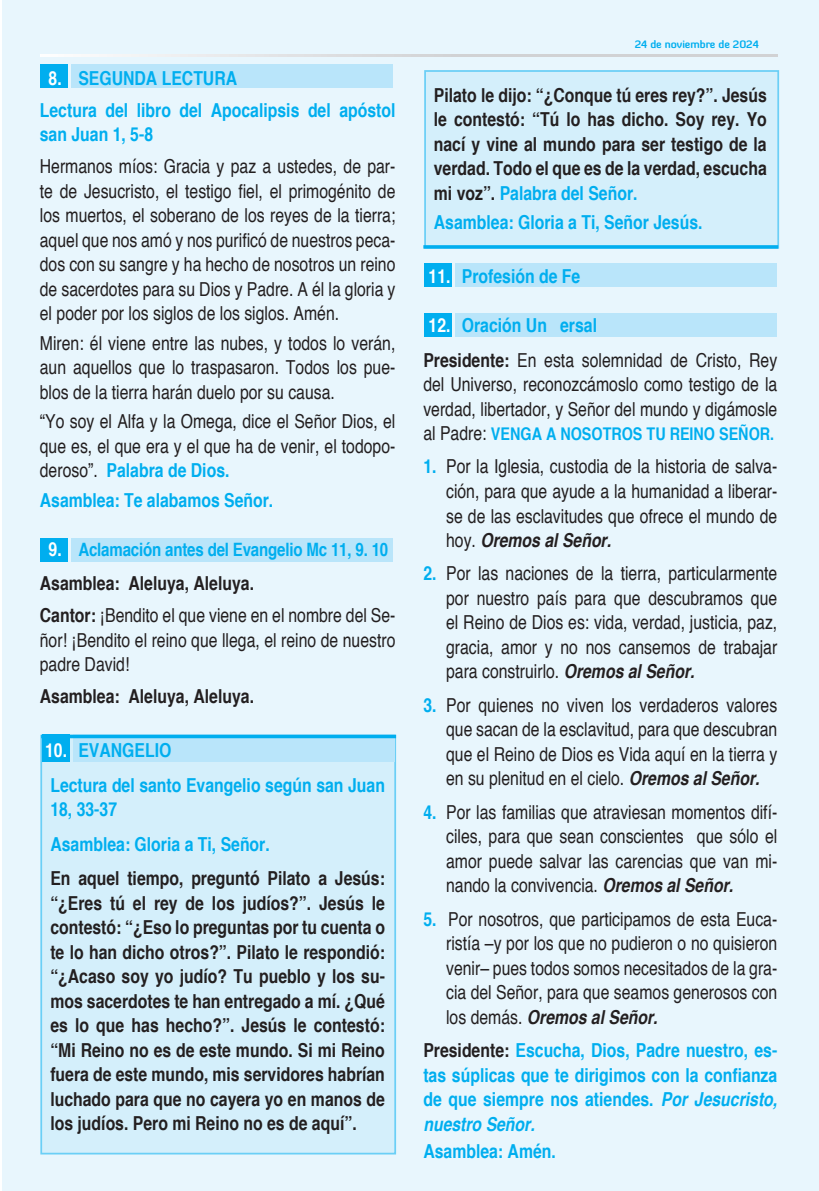
<style>
.page{position:relative;width:819px;height:1191px;background:#fff}
.page>*{position:absolute;margin:0;border:0;box-sizing:border-box;transform-origin:0 0}
.t1{font:condensed 19.25px/24.5px "Helvetica";color:#231f20;text-align:justify}
.t2{font:700 condensed 19.25px/24.5px "Helvetica";color:#231f20;text-align:justify}
.t3{font:700 condensed 19.25px/24.5px "Helvetica";color:#00aeef}
.t4{font:700 condensed 18.38px "Helvetica";letter-spacing:-.01em;color:#00aeef}
.t5{font:700 condensed 17.5px "Helvetica";color:#00aeef}
.t6{font:700 10.5px "Diavlo";color:#00aeef}
.s1{color:#fff}
.s2{font-weight:700;color:#00aeef}
.s3{font-size:19.25px;color:#fff}
.s4{font-weight:700}
.s5{color:#00aeef}
.s6{color:#b9e5fa}
.s7{font-weight:400;font-size:19.25px;color:#231f20}
.s8{font-weight:700;font-style:italic}
.s9{color:#231f20}
.s10{font-style:italic}
</style>
<div class="page">
<div style="left:2px;top:0;width:817px;height:1191px;background:#e8f6fd"></div>
<div style="left:40px;top:538px;width:27px;height:24px;background:#00aeef"></div>
<div style="left:71px;top:538px;width:322px;height:24px;background:#b9e5fa"></div>
<svg style="left:40px;top:54px;width:737px;height:2px"></svg>
<div style="left:424px;top:263px;width:28px;height:24px;background:#00aeef"></div>
<div style="left:455px;top:263px;width:322px;height:24px;background:#b9e5fa"></div>
<div style="left:424px;top:313px;width:28px;height:24px;background:#00aeef"></div>
<div style="left:455px;top:313px;width:322px;height:24px;background:#b9e5fa"></div>
<div style="left:40px;top:734px;width:356px;height:420px;background:#d4effb;border:2px solid #6bcff6"></div>
<div style="left:42px;top:734px;width:27px;height:28px;background:#00aeef"></div>
<div style="left:73px;top:734px;width:321px;height:28px;background:#b9e5fa"></div>
<svg style="left:41px;top:734px;width:355px;height:4px"></svg>
<div style="left:424px;top:70px;width:355px;height:179px;background:#d4effb;border:2px solid #6bcff6"></div>
<svg style="left:423px;top:245px;width:355px;height:4px"></svg>
<div style="left:40px;top:64px;width:27px;height:24px;background:#00aeef"></div>
<div style="left:71px;top:64px;width:322px;height:24px;background:#b9e5fa"></div>
<p class="t3" style="left:40px;top:62px;width:357px;line-height:32px;text-indent:9px"><span class="s1">8.</span> SEGUNDA LECTURA<br>Lectura del libro del Apocalipsis del apóstol</p>
<p class="t3" style="left:40px;top:122px;width:115px">san Juan 1, 5-8</p>
<p class="t1" style="left:40px;top:154px;width:357px">Hermanos míos: Gracia y paz a ustedes, de par&shy;te de Jesucristo, el testigo fiel, el primogénito de los muertos, el soberano de los reyes de la tierra; aquel que nos amó y nos purificó de nuestros peca&shy;dos con su sangre y ha hecho de nosotros un reino de sacerdotes para su Dios y Padre. A él la gloria y el poder por los siglos de los siglos. Amén.</p>
<p class="t1" style="left:40px;top:330px;width:357px">Miren: él viene entre las nubes, y todos lo verán, aun aquellos que lo traspasaron. Todos los pue&shy;blos de la tierra harán duelo por su causa.</p>
<p class="t1" style="left:40px;top:409px;width:357px">“Yo soy el Alfa y la Omega, dice el Señor Dios, el que es, el que era y el que ha de venir, el todopo&shy;deroso”. <span class="s2">Palabra de Dios.</span></p>
<p class="t3" style="left:40px;top:487px;width:235px">Asamblea: Te alabamos Señor.</p>
<p class="t4" style="left:49px;top:538px;width:341px"><span class="s3">9.</span> Aclamación antes del Evangelio Mc 11, 9. 10</p>
<p class="t1" style="left:40px;top:567px;width:357px;line-height:32px"><span class="s4">Asamblea: Aleluya, Aleluya.<br>Cantor:</span> ¡Bendito el que viene en el nombre del Se-</p>
<p class="t1" style="left:40px;top:627px;width:357px">ñor! ¡Bendito el reino que llega, el reino de nuestro padre David!</p>
<p class="t2" style="left:40px;top:683px;width:216px">Asamblea: Aleluya, Aleluya.</p>
<p class="t3" style="left:45px;top:732px;width:341px;line-height:34.5px"><span class="s1">10.</span> EVANGELIO<br>Lectura del santo Evangelio según san Juan</p>
<p class="t3" style="left:50px;top:791px;width:221px;line-height:34.5px">18, 33-37<br>Asamblea: Gloria a Ti, Señor.</p>
<p class="t2" style="left:50px;top:865px;width:336px">En aquel tiempo, preguntó Pilato a Jesús: “¿Eres tú el rey de los judíos?”. Jesús le contestó: “¿Eso lo preguntas por tu cuenta o te lo han dicho otros?”. Pilato le respondió: “¿Acaso soy yo judío? Tu pueblo y los su&shy;mos sacerdotes te han entregado a mí. ¿Qué es lo que has hecho?”. Jesús le contestó: “Mi Reino no es de este mundo. Si mi Reino fuera de este mundo, mis servidores habrían luchado para que no cayera yo en manos de los judíos. Pero mi Reino no es de aquí”.</p>
<p class="t6" style="left:634px;top:37px;width:125px">24 de noviembre de 2024</p>
<p class="t2" style="left:434px;top:82px;width:334px">Pilato le dijo: “¿Conque tú eres rey?”. Jesús le contestó: “Tú lo has dicho. Soy rey. Yo nací y vine al mundo para ser testigo de la verdad. Todo el que es de la verdad, escucha mi voz”. <span class="s5">Palabra del Señor.</span></p>
<p class="t3" style="left:434px;top:210px;width:270px">Asamblea: Gloria a Ti, Señor Jesús.</p>
<p class="t3" style="left:428px;top:263px;width:153px"><span class="s1">11.</span> Profesión de Fe</p>
<p class="t3" style="left:428px;top:312px;width:170px"><span class="s1">12.</span> Oración Un<span class="s6">iv</span>ersal</p>
<p class="t1" style="left:423px;top:347px;width:355px"><span class="s4">Presidente:</span> En esta solemnidad de Cristo, Rey del Universo, reconozcámoslo como testigo de la verdad, libertador, y Señor del mundo y digámosle</p>
<p class="t5" style="left:423px;top:423px;width:352px"><span class="s7">al Padre:</span> VENGA A NOSOTROS TU REINO SEÑOR.</p>
<p class="t1" style="left:446px;top:454px;width:333px;text-indent:-23px"><span class="s2">1.</span> Por la Iglesia, custodia de la historia de salva&shy;ción, para que ayude a la humanidad a liberar&shy;se de las esclavitudes que ofrece el mundo de h o y . <span class="s8">Oremos alSeñor.</span></p>
<p class="t1" style="left:446px;top:561px;width:333px;text-indent:-23px"><span class="s2">2.</span> Por las naciones de la tierra, particularmente por nuestro país para que descubramos que el Reino de Dios es: vida, verdad, justicia, paz, gracia, amor y no nos cansemos de trabajar para construirlo. <span class="s8">Oremos alSeñor.</span></p>
<p class="t1" style="left:446px;top:692px;width:333px;text-indent:-23px"><span class="s2">3.</span> Por quienes no viven los verdaderos valores que sacan de la esclavitud, para que descubran que el Reino de Dios es Vida aquí en la tierra y en su plenitud en el cielo. <span class="s8">Oremos alSeñor.</span></p>
<p class="t1" style="left:446px;top:799px;width:333px;text-indent:-23px"><span class="s2">4.</span> Por las familias que atraviesan momentos difí&shy;ciles, para que sean conscientes que sólo el amor puede salvar las carencias que van mi&shy;nando la convivencia. <span class="s8">Oremos alSeñor.</span></p>
<p class="t1" style="left:446px;top:906px;width:333px;text-indent:-23px"><span class="s2">5.</span> Por nosotros, que participamos de esta Euca&shy;ristía –y por los que no pudieron o no quisieron venir– pues todos somos necesitados de la gra&shy;cia del Señor, para que seamos generosos con l o s d e m á s . <span class="s8">Oremos alSeñor.</span></p>
<p class="t3" style="left:423px;top:1037px;width:359px"><span class="s9">Presidente:</span> Escucha, Dios, Padre nuestro, es&shy;tas súplicas que te dirigimos con la confianza de que siempre nos atiendes. <span class="s10">Por Jesucristo, nuestro Señor.</span></p>
<p class="t3" style="left:423px;top:1138px;width:134px">Asamblea: Amén.</p>
</div>
